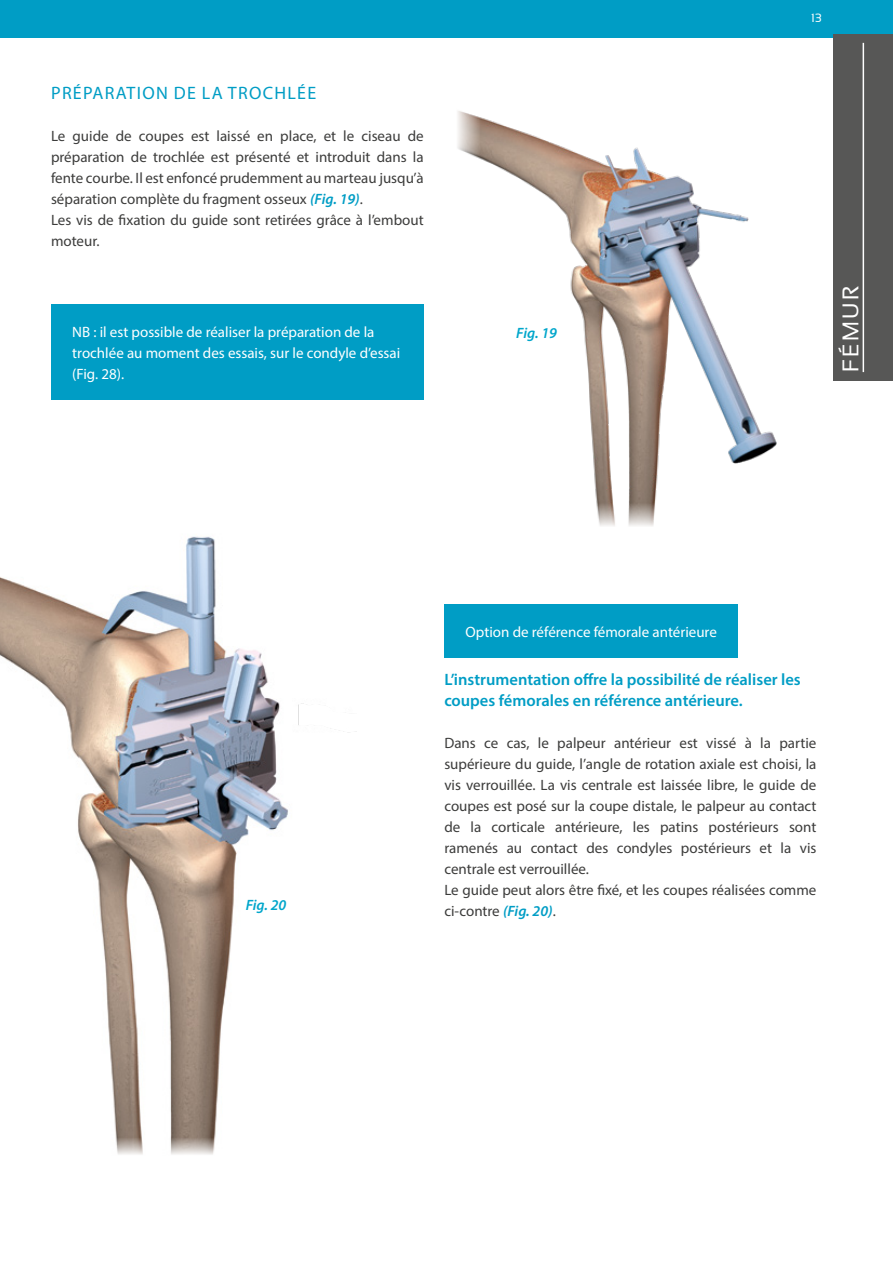
<style>
.page{position:relative;width:893px;height:1263px;background:#fff}
.page>*{position:absolute;margin:0;border:0;box-sizing:border-box;transform-origin:0 0}
.t1{font:22.5px "Sansation";letter-spacing:.1em;color:#fff}
.t2{font:18px "Myriad Pro";letter-spacing:.07em;color:#009dc5}
.t3{font:600 16.5px/21px "Myriad Pro";color:#009dc5}
.t4{font:15px/21px "Myriad Pro";color:#3c3c3b}
.t5{font:15px/21px "Myriad Pro";color:#fff}
.t6{font:italic 600 15px "Myriad Pro";color:#00a6cb}
.t7{font:12px "Sansation";color:#fff}
.s1{font-weight:600;font-style:italic;color:#009dc5}
</style>
<div class="page">
<div style="left:0;top:0;width:893px;height:38px;background:#009dc5"></div>
<img style="left:0;top:536px;width:356px;height:600px">
<svg style="left:115px;top:1136px;width:101px;height:19px"></svg>
<img style="left:480px;top:117px;width:297px;height:385px">
<svg style="left:457px;top:111px;width:24px;height:48px"></svg>
<svg style="left:596px;top:502px;width:60px;height:24px"></svg>
<div style="left:833px;top:34px;width:60px;height:347px;background:#575756"></div>
<hr style="left:863px;top:43px;width:1px;height:329px;background:#fff">
<div style="left:51px;top:304px;width:373px;height:96px;background:#009dc5"></div>
<div style="left:444px;top:605px;width:294px;height:53px;background:#009dc5"></div>
<p class="t2" style="left:51px;top:81px;width:267px">PRÉPARATION DE LA TROCHLÉE</p>
<p class="t4" style="left:51px;top:125px;width:374px">Le guide de coupes est laissé en place, et le ciseau de préparation de trochlée est présenté et introduit dans la fente courbe. Il est enfoncé prudemment au marteau jusqu’à séparation complète du fragment osseux <span class="s1">(Fig. 19)</span>.<br>Les vis de fixation du guide sont retirées grâce à l’embout moteur.</p>
<p class="t5" style="left:72px;top:321px;width:304px">NB : il est possible de réaliser la préparation de la</p>
<p class="t6" style="left:516px;top:323px;width:42px">Fig. 19</p>
<p class="t5" style="left:72px;top:342px;width:330px">trochlée au moment des essais, sur le condyle d’essai (Fig. 28).</p>
<p class="t7" style="left:811px;top:11px;width:12px">13</p>
<h1 class="t1" style="left:838px;top:372px;width:88px;rotate:-90deg">FÉMUR</h1>
<p class="t6" style="left:246px;top:895px;width:42px">Fig. 20</p>
<p class="t5" style="left:466px;top:621px;width:253px">Option de référence fémorale antérieure</p>
<p class="t3" style="left:444px;top:669px;width:358px">L’instrumentation offre la possibilité de réaliser les coupes fémorales en référence antérieure.</p>
<p class="t4" style="left:444px;top:733px;width:374px">Dans ce cas, le palpeur antérieur est vissé à la partie supérieure du guide, l’angle de rotation axiale est choisi, la vis verrouillée. La vis centrale est laissée libre, le guide de coupes est posé sur la coupe distale, le palpeur au contact de la corticale antérieure, les patins postérieurs sont ramenés au contact des condyles postérieurs et la vis centrale est verrouillée.<br>Le guide peut alors être fixé, et les coupes réalisées comme ci-contre <span class="s1">(Fig. 20)</span>.</p>
</div>
